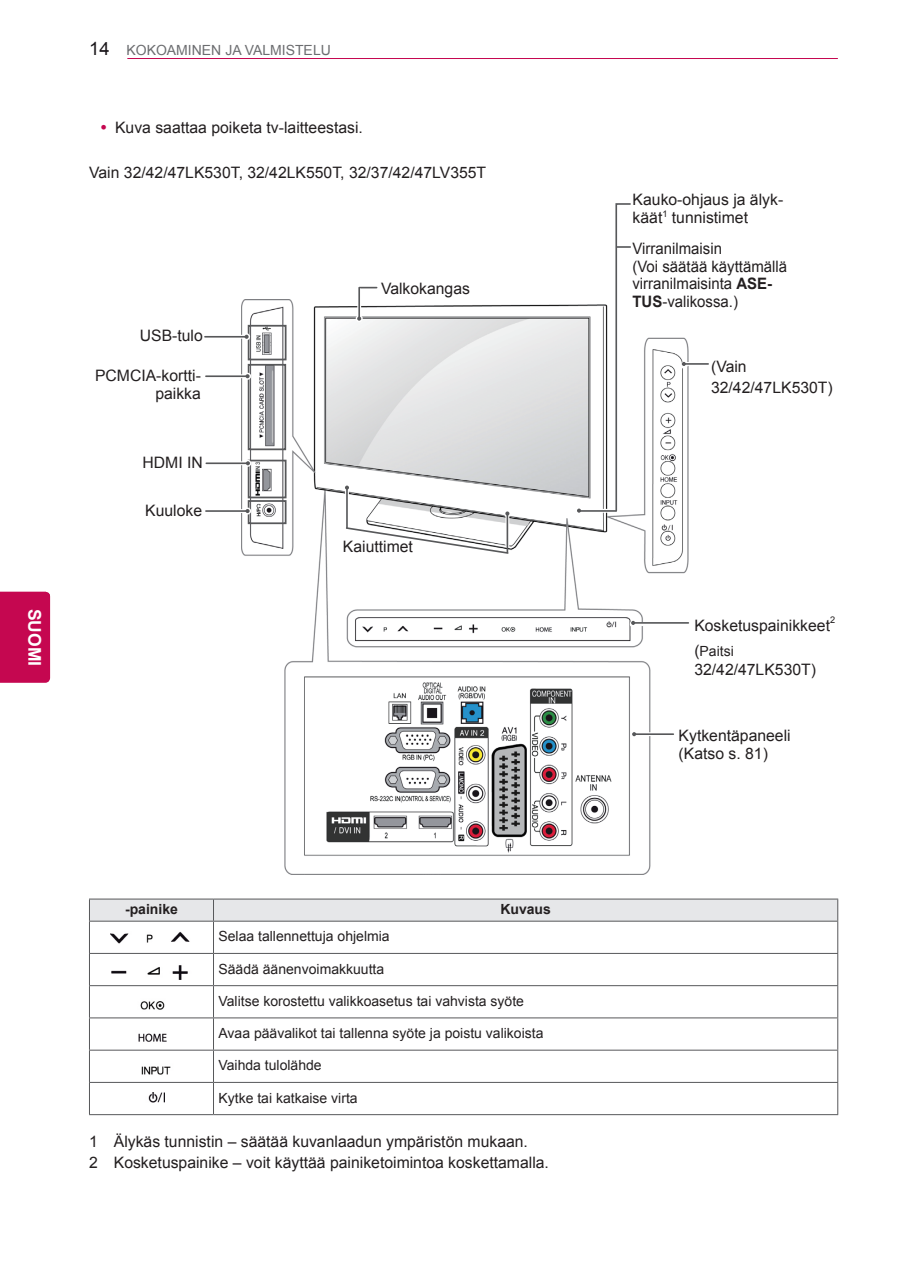
<style>
.page{position:relative;width:903px;height:1275px;background:#fff}
.page>*{position:absolute;margin:0;border:0;box-sizing:border-box;transform-origin:0 0}
.t1{font:700 21px "Arial";color:#fff}
.t2{font:18.38px "Arial";color:#1a161a}
.t3{font:700 17.5px "Arial";color:#fff}
.Body{font:15.75px/21px "Arial";color:#231f20}
.Image{font:15.75px/17.5px "Arial";color:#231f20}
.Image-2{font:15.75px/17.5px "Arial";color:#231f20;scale:.95 1}
.Body-Bullet{font:15.75px "Arial";color:#231f20}
.Body-2{font:14px "Arial";color:#231f20}
.t4{font:14px "Arial";color:#6c6d70}
.Body-Bold-Center{font:700 14px "Arial";color:#231f20}
.Image-3{font:9.1px "Arial";color:#231f20}
.s1{font-weight:700}
.s2{font-size:15.75px}
</style>
<div class="page">
<hr style="left:127px;top:58px;width:711px;height:1px;background:#c50750">
<div style="left:0;top:592px;width:50px;height:90px;background:#c50750"></div>
<img style="left:241px;top:300px;width:448px;height:574px">
<svg style="left:361px;top:286px;width:16px;height:3px"></svg>
<svg style="left:359px;top:287px;width:18px;height:1px"></svg>
<hr style="left:357px;top:290px;width:4px;height:28px;background:#fff">
<div style="left:356px;top:315px;width:7px;height:7px;border:3px solid #fff;border-radius:50%"></div>
<hr style="left:358px;top:288px;width:2px;height:30px;background:#57585a">
<svg style="left:357px;top:317px;width:4px;height:4px"></svg>
<hr style="left:635px;top:732px;width:38px;height:4px;background:#fff">
<div style="left:631px;top:731px;width:7px;height:7px;border:3px solid #fff;border-radius:50%"></div>
<hr style="left:635px;top:733px;width:38px;height:2px;background:#57585a">
<svg style="left:632px;top:732px;width:4px;height:4px"></svg>
<hr style="left:634px;top:622px;width:35px;height:4px;background:#fff">
<div style="left:630px;top:621px;width:7px;height:7px;border:3px solid #fff;border-radius:50%"></div>
<hr style="left:634px;top:622px;width:54px;height:2px;background:#57585a">
<svg style="left:631px;top:621px;width:4px;height:5px"></svg>
<svg style="left:89px;top:899px;width:749px;height:22px;background:#dfe0e2"></svg>
<hr style="left:89px;top:921px;width:124px;height:1px;background:#57585a">
<hr style="left:89px;top:922px;width:1px;height:31px;background:#57585a">
<hr style="left:213px;top:921px;width:625px;height:1px;background:#57585a">
<hr style="left:213px;top:922px;width:1px;height:31px;background:#57585a">
<hr style="left:837px;top:922px;width:1px;height:31px;background:#57585a">
<hr style="left:89px;top:953px;width:124px;height:1px;background:#57585a">
<hr style="left:89px;top:954px;width:1px;height:31px;background:#57585a">
<hr style="left:213px;top:953px;width:625px;height:1px;background:#57585a">
<hr style="left:213px;top:954px;width:1px;height:31px;background:#57585a">
<hr style="left:837px;top:954px;width:1px;height:31px;background:#57585a">
<hr style="left:89px;top:985px;width:124px;height:1px;background:#57585a">
<hr style="left:89px;top:986px;width:1px;height:31px;background:#57585a">
<hr style="left:213px;top:985px;width:625px;height:1px;background:#57585a">
<hr style="left:213px;top:986px;width:1px;height:31px;background:#57585a">
<hr style="left:837px;top:986px;width:1px;height:31px;background:#57585a">
<hr style="left:89px;top:1017px;width:124px;height:1px;background:#57585a">
<hr style="left:89px;top:1018px;width:1px;height:32px;background:#57585a">
<hr style="left:213px;top:1017px;width:625px;height:1px;background:#57585a">
<hr style="left:213px;top:1018px;width:1px;height:32px;background:#57585a">
<hr style="left:837px;top:1018px;width:1px;height:32px;background:#57585a">
<hr style="left:89px;top:1050px;width:124px;height:1px;background:#57585a">
<hr style="left:89px;top:1051px;width:1px;height:31px;background:#57585a">
<hr style="left:213px;top:1050px;width:625px;height:1px;background:#57585a">
<hr style="left:213px;top:1051px;width:1px;height:31px;background:#57585a">
<hr style="left:837px;top:1051px;width:1px;height:31px;background:#57585a">
<hr style="left:89px;top:1082px;width:124px;height:1px;background:#57585a">
<hr style="left:89px;top:1083px;width:1px;height:31px;background:#57585a">
<hr style="left:213px;top:1082px;width:625px;height:1px;background:#57585a">
<hr style="left:213px;top:1083px;width:1px;height:31px;background:#57585a">
<hr style="left:837px;top:1083px;width:1px;height:31px;background:#57585a">
<hr style="left:89px;top:1114px;width:124px;height:1px;background:#57585a">
<hr style="left:213px;top:1114px;width:625px;height:1px;background:#57585a">
<img style="left:110px;top:931px;width:80px;height:13px">
<img style="left:111px;top:965px;width:77px;height:15px">
<img style="left:140px;top:1001px;width:25px;height:9px">
<img style="left:138px;top:1033px;width:29px;height:9px">
<img style="left:141px;top:1066px;width:30px;height:9px">
<img style="left:148px;top:1092px;width:17px;height:11px">
<hr style="left:345px;top:488px;width:4px;height:39px;background:#fff">
<div style="left:343px;top:484px;width:7px;height:7px;border:3px solid #fff;border-radius:50%"></div>
<hr style="left:346px;top:488px;width:2px;height:40px;background:#57585a">
<svg style="left:345px;top:486px;width:4px;height:4px"></svg>
<svg style="left:345px;top:524px;width:165px;height:33px"></svg>
<svg style="left:505px;top:516px;width:4px;height:30px"></svg>
<div style="left:504px;top:510px;width:7px;height:7px;border:3px solid #fff;border-radius:50%"></div>
<hr style="left:506px;top:514px;width:2px;height:38px;background:#57585a">
<svg style="left:505px;top:511px;width:4px;height:5px"></svg>
<hr style="left:580px;top:509px;width:35px;height:4px;background:#fff">
<div style="left:575px;top:507px;width:7px;height:7px;border:3px solid #fff;border-radius:50%"></div>
<hr style="left:580px;top:510px;width:36px;height:2px;background:#57585a">
<svg style="left:577px;top:509px;width:4px;height:4px"></svg>
<div style="left:248px;top:364px;width:38px;height:86px;border:2px solid #57585a"></div>
<div style="left:248px;top:500px;width:38px;height:24px;border:2px solid #57585a"></div>
<hr style="left:206px;top:374px;width:41px;height:4px;background:#f3f3f3">
<div style="left:244px;top:373px;width:7px;height:7px;border:3px solid #fff;border-radius:50%"></div>
<hr style="left:206px;top:375px;width:41px;height:2px;background:#57585a">
<svg style="left:245px;top:374px;width:5px;height:4px"></svg>
<div style="left:248px;top:460px;width:38px;height:38px;border:2px solid #57585a"></div>
<svg style="left:206px;top:461px;width:39px;height:4px"></svg>
<div style="left:244px;top:460px;width:7px;height:7px;border:3px solid #fff;border-radius:50%"></div>
<hr style="left:206px;top:462px;width:41px;height:2px;background:#57585a">
<svg style="left:246px;top:461px;width:4px;height:4px"></svg>
<hr style="left:206px;top:509px;width:41px;height:4px;background:#fff">
<div style="left:244px;top:508px;width:7px;height:6px;border:3px solid #fff;border-radius:50%"></div>
<hr style="left:206px;top:510px;width:41px;height:2px;background:#57585a">
<svg style="left:245px;top:509px;width:5px;height:4px"></svg>
<div style="left:248px;top:325px;width:38px;height:35px;border:2px solid #57585a"></div>
<hr style="left:205px;top:335px;width:41px;height:4px;background:#f6f6f6">
<div style="left:243px;top:333px;width:7px;height:7px;border:3px solid #fff;border-radius:50%"></div>
<hr style="left:205px;top:336px;width:41px;height:2px;background:#57585a">
<svg style="left:245px;top:335px;width:4px;height:4px"></svg>
<svg style="left:615px;top:203px;width:17px;height:309px"></svg>
<hr style="left:685px;top:362px;width:23px;height:4px;background:#fff">
<div style="left:680px;top:362px;width:7px;height:7px;border:3px solid #fff;border-radius:50%"></div>
<hr style="left:684px;top:363px;width:24px;height:2px;background:#57585a">
<svg style="left:682px;top:362px;width:4px;height:5px"></svg>
<p class="t3" style="left:46px;top:609px;width:59px;rotate:90deg">SUOMI</p>
<h1 class="t1" style="left:47px;top:628px;width:20px;rotate:90deg">FI</h1>
<p class="t2" style="left:89px;top:37px;width:22px">14</p>
<p class="t4" style="left:126px;top:41px;width:206px">KOKOAMINEN JA VALMISTELU</p>
<p class="Body-Bullet" style="left:115px;top:117px;width:249px">Kuva saattaa poiketa tv-laitteestasi.</p>
<p class="Body" style="left:89px;top:163px;width:398px">Vain 32/42/47LK530T, 32/42LK550T, 32/37/42/47LV355T</p>
<p class="Image" style="left:140px;top:327px;width:65px">USB-tulo</p>
<p class="Image" style="left:95px;top:367px;width:107px;text-align:right">PCMCIA-kortti&shy;paikka</p>
<p class="Image" style="left:142px;top:454px;width:62px">HDMI IN</p>
<p class="Image" style="left:145px;top:502px;width:58px">Kuuloke</p>
<p class="Image" style="left:381px;top:280px;width:91px">Valkokangas</p>
<p class="Image" style="left:343px;top:538px;width:72px">Kaiuttimet</p>
<p class="Body-Bold-Center" style="left:125px;top:900px;width:54px">-painike</p>
<p class="Body-Bold-Center" style="left:500px;top:900px;width:52px">Kuvaus</p>
<p class="Body-2" style="left:218px;top:927px;width:173px">Selaa tallennettuja ohjelmia</p>
<p class="Body-2" style="left:218px;top:959px;width:167px">Säädä äänenvoimakkuutta</p>
<p class="Body-2" style="left:218px;top:992px;width:307px">Valitse korostettu valikkoasetus tai vahvista syöte</p>
<p class="Body-2" style="left:218px;top:1024px;width:327px">Avaa päävalikot tai tallenna syöte ja poistu valikoista</p>
<p class="Body-2" style="left:218px;top:1056px;width:105px">Vaihda tulolähde</p>
<p class="Body-2" style="left:218px;top:1088px;width:141px">Kytke tai katkaise virta</p>
<p class="Body" style="left:89px;top:1131px;width:440px">1 Älykäs tunnistin – säätää kuvanlaadun ympäristön mukaan.</p>
<p class="Body" style="left:89px;top:1152px;width:461px">2 Kosketuspainike – voit käyttää painiketoimintoa koskettamalla.</p>
<p class="Image" style="left:633px;top:191px;width:152px">Kauko-ohjaus ja älyk&shy;käät<sup>1</sup> tunnistimet</p>
<p class="Image-2" style="left:632px;top:240px;width:96px">Virranilmaisin</p>
<p class="Image-2" style="left:632px;top:258px;width:164px">(Voi säätää käyttämällä</p>
<p class="Image-2" style="left:632px;top:275px;width:149px">virranilmaisinta <span class="s1">ASE-<br>TUS</span>-valikossa.)</p>
<p class="Body" style="left:711px;top:356px;width:123px">(Vain<br>32/42/47LK530T)</p>
<p class="Image" style="left:694px;top:617px;width:137px">Kosketuspainikkeet</p>
<p class="Image-3" style="left:830px;top:614px;width:7px">2</p>
<p class="Body-2" style="left:694px;top:642px;width:41px"><span class="s2">(</span>Paitsi</p>
<p class="Body" style="left:694px;top:659px;width:123px">32/42/47LK530T)</p>
<p class="Image" style="left:679px;top:727px;width:114px">Kytkentäpaneeli (Katso s. 81)</p>
</div>
